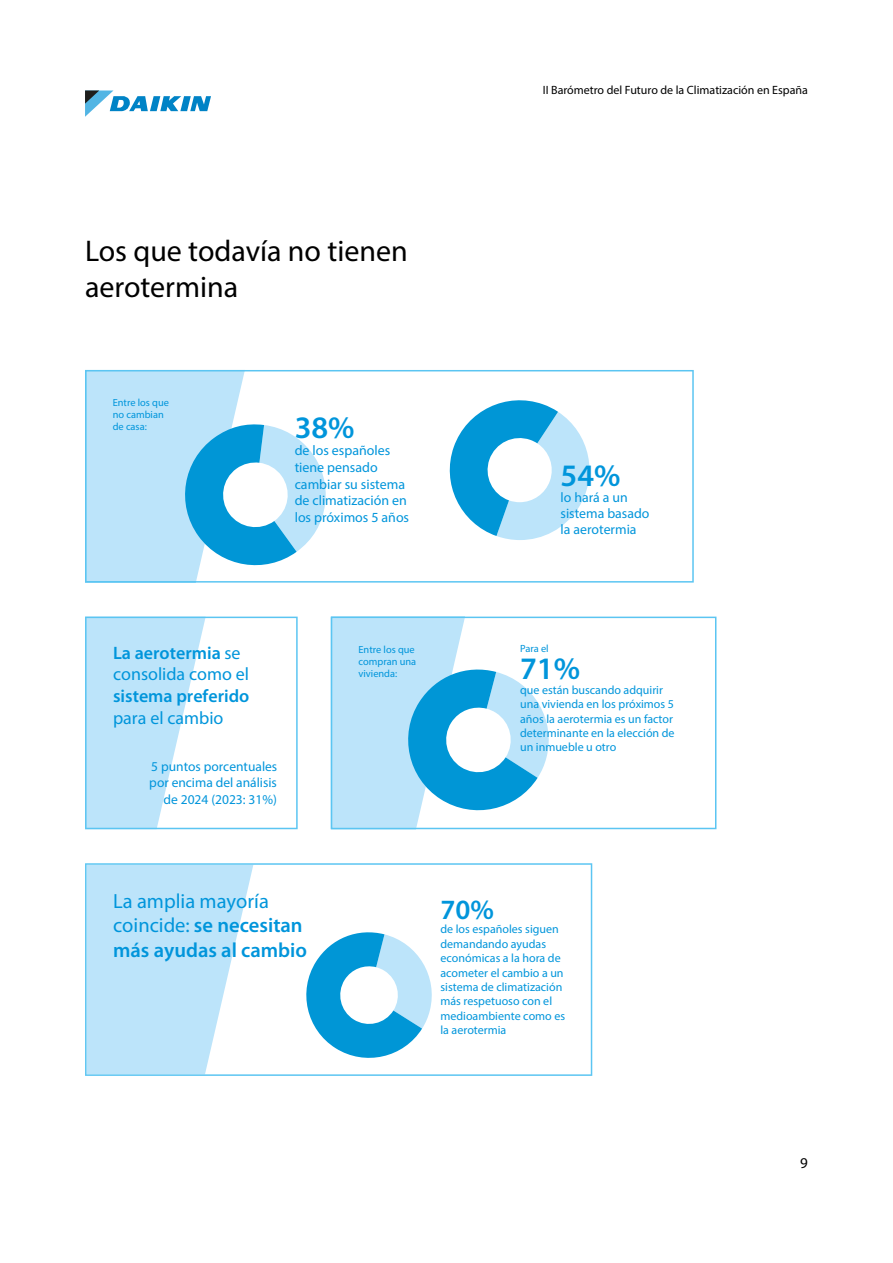
<style>
.page{position:relative;width:893px;height:1263px;background:#fff}
.page>*{position:absolute;margin:0;border:0;box-sizing:border-box;transform-origin:0 0}
.t1{font:600 31.35px "Myriad Pro";color:#0095db}
.t2{font:30px/36px "Myriad Pro";color:#000}
.t3{font:600 28.05px "Myriad Pro";color:#0095db}
.t4{font:600 20.55px/24.6px "Myriad Pro";color:#0095db}
.t5{font:18px/21.6px "Myriad Pro";color:#0095db}
.t6{font:600 18px "Myriad Pro";color:#0095db}
.t7{font:15px "Myriad Pro";color:#000}
.t8{font:13.95px/16.8px "Myriad Pro";color:#0095db}
.t9{font:13.8px/15.8px "Myriad Pro";color:#0095db}
.t10{font:13.5px/16.2px "Myriad Pro";color:#0095db;text-align:right}
.t11{font:12px/14.4px "Myriad Pro";color:#0095db}
.t12{font:12px "Myriad Pro";color:#000}
.t13{font:10.5px "Myriad Pro";color:#0095db}
.t14{font:10.35px/11.9px "Myriad Pro";color:#0095db}
.s1{font-weight:600}
.s2{font-weight:400}
</style>
<div class="page">
<svg style="left:85px;top:90px;width:126px;height:27px"></svg>
<svg style="left:85px;top:617px;width:213px;height:212px"></svg>
<svg style="left:85px;top:863px;width:507px;height:213px"></svg>
<svg style="left:298px;top:927px;width:140px;height:140px"></svg>
<svg style="left:330px;top:370px;width:364px;height:213px"></svg>
<svg style="left:85px;top:370px;width:245px;height:213px"></svg>
<svg style="left:556px;top:617px;width:160px;height:212px"></svg>
<svg style="left:331px;top:617px;width:225px;height:212px"></svg>
<h2 class="t2" style="left:85px;top:232px;width:324px">Los que todavía no tienen aerotermina</h2>
<p class="t14" style="left:113px;top:397px;width:58px">Entre los que no cambian de casa:</p>
<h1 class="t1" style="left:295px;top:408px;width:61px">38%</h1>
<p class="t8" style="left:295px;top:442px;width:116px">de los españoles tiene pensado cambiar su sistema de climatización en los próximos 5 años</p>
<p class="t12" style="left:543px;top:83px;width:267px">II Barómetro del Futuro de la Climatización en España</p>
<h1 class="t1" style="left:561px;top:456px;width:61px">54%</h1>
<p class="t9" style="left:561px;top:489px;width:90px">lo hará a un sistema basado la aerotermia</p>
<h3 class="t5" style="left:113px;top:642px;width:137px"><span class="s1">La aerotermia</span> se consolida como el</h3>
<h3 class="t6" style="left:113px;top:684px;width:138px">sistema preferido</h3>
<h3 class="t5" style="left:113px;top:706px;width:112px">para el cambio</h3>
<p class="t10" style="left:149px;top:758px;width:129px">5 puntos porcentuales por encima del análisis de 2024 (2023: 31%)</p>
<p class="t14" style="left:359px;top:643px;width:59px">Entre los que compran una vivienda:</p>
<p class="t13" style="left:520px;top:642px;width:30px">Para el</p>
<h1 class="t1" style="left:520px;top:649px;width:61px">71%</h1>
<p class="t11" style="left:520px;top:682px;width:156px">que están buscando adquirir una vivienda en los próximos 5 años la aerotermia es un factor determinante en la elección de un inmueble u otro</p>
<h3 class="t4" style="left:113px;top:888px;width:196px"><span class="s2">La amplia mayoría coincide:</span> se necesitan más ayudas al cambio</h3>
<h3 class="t3" style="left:440px;top:892px;width:55px">70%</h3>
<p class="t11" style="left:440px;top:922px;width:126px">de los españoles siguen demandando ayudas económicas a la hora de acometer el cambio a un sistema de climatización más respetuoso con el medioambiente como es la aerotermia</p>
<p class="t7" style="left:800px;top:1154px;width:9px">9</p>
</div>
